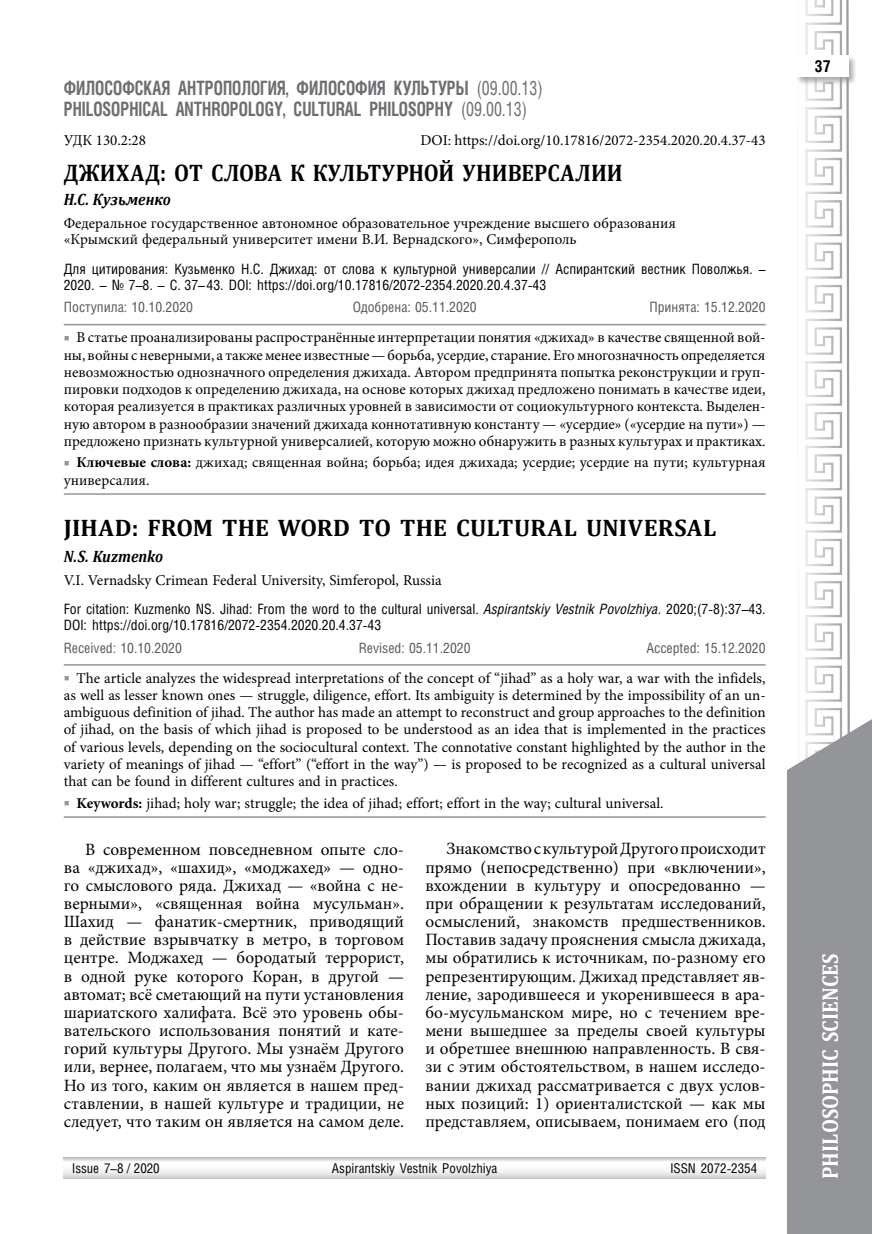
<style>
.page{position:relative;width:872px;height:1234px;background:#fff}
.page>*{position:absolute;margin:0;border:0;box-sizing:border-box;transform-origin:0 0}
.t1{font:700 24px "Cambria";letter-spacing:.005em;color:#000}
.t2{font:700 24px "Cambria";letter-spacing:.005em;color:#000;scale:.9 1}
.t3{font:700 22.5px "Cambria";letter-spacing:.005em;color:#fff;scale:.9 1}
.t4{font:700 19.8px/21px "Helios Cond C";color:#6d6e71;scale:.83 1}
.t5{font:17.25px/18.1px "Minion Pro";color:#000;text-align:justify}
.t6{font:italic 700 16.5px "Cambria";color:#000;scale:.9 1}
.t7{font:700 16.5px "Helios Cond C";color:#000}
.t8{font:15px/17.2px "Minion Pro";color:#000}
.t9{font:14.25px/16.5px "Helios Cond C";color:#000}
.t10{font:14.25px "Helios Cond C";color:#58595b}
.t11{font:13.5px "Helios Cond C";color:#000}
.s1{font-weight:400}
.s2{color:#939598}
.s3{font-weight:700}
.s4{font-style:italic}
</style>
<div class="page">
<svg style="left:805px;top:0;width:45px;height:706px"></svg>
<svg style="left:64px;top:1157px;width:701px;height:21px"></svg>
<div style="left:796px;top:55px;width:61px;height:30px;background:#939598;opacity:.75"></div>
<div style="left:796px;top:55px;width:52px;height:22px;background:#fff"></div>
<svg style="left:787px;top:706px;width:85px;height:527px;background:#9a9c9e"></svg>
<hr style="left:64px;top:324px;width:701px;height:1px;background:#939598">
<hr style="left:64px;top:493px;width:701px;height:1px;background:#939598">
<hr style="left:64px;top:664px;width:701px;height:1px;background:#939598">
<hr style="left:64px;top:816px;width:701px;height:1px;background:#939598">
<h3 class="t4" style="left:64px;top:77px;width:578px">ФИЛОСОФСКАЯ АНТРОПОЛОГИЯ, ФИЛОСОФИЯ КУЛЬТУРЫ <span class="s1">(09.00.13)<br></span>PHILOSOPHICAL ANTHROPOLOGY, CULTURAL PHILOSOPHY <span class="s1">(09.00.13)</span></h3>
<p class="t8" style="left:64px;top:132px;width:84px">УДК 130.2:28</p>
<p class="t8" style="left:420px;top:132px;width:347px">DOI: https://doi.org/10.17816/2072-2354.2020.20.4.37-43</p>
<h1 class="t2" style="left:64px;top:156px;width:622px">ДЖИХАД: ОТ СЛОВА К КУЛЬТУРНОЙ УНИВЕРСАЛИИ</h1>
<p class="t6" style="left:64px;top:187px;width:121px">Н.С. Кузьменко</p>
<p class="t8" style="left:64px;top:215px;width:613px;line-height:16.5px">Федеральное государственное автономное образовательное учреждение высшего образования «Крымский федеральный университет имени В.И. Вернадского», Симферополь</p>
<p class="t9" style="left:64px;top:260px;width:703px">Для цитирования: Кузьменко Н.С. Джихад: от слова к культурной универсалии // Аспирантский вестник Поволжья. –<br>2020. – № 7–8. – С. 37–43. DOI: https://doi.org/10.17816/2072-2354.2020.20.4.37-43</p>
<p class="t10" style="left:64px;top:299px;width:131px">Поступила: 10.10.2020</p>
<p class="t10" style="left:353px;top:299px;width:125px">Одобрена: 05.11.2020</p>
<p class="t10" style="left:649px;top:299px;width:118px">Принята: 15.12.2020</p>
<p class="t8" style="left:64px;top:329px;width:703px;text-align:justify"><span class="s2">■</span> В статье проанализированы распространённые интерпретации понятия «джихад» в качестве священной вой&shy;ны, войны с неверными, а также менее известные — борьба, усердие, старание. Его многозначность определяется невозможностью однозначного определения джихада. Автором предпринята попытка реконструкции и груп&shy;пировки подходов к определению джихада, на основе которых джихад предложено понимать в качестве идеи, которая реализуется в практиках различных уровней в зависимости от социокультурного контекста. Выделен&shy;ную автором в разнообразии значений джихада коннотативную константу — «усердие» («усердие на пути») — предложено признать культурной универсалией, которую можно обнаружить в разных культурах и практиках.</p>
<p class="t8" style="left:64px;top:454px;width:703px"><span class="s2">■</span> <span class="s3">Ключевые слова:</span> джихад; священная война; борьба; идея джихада; усердие; усердие на пути; культурная универсалия.</p>
<h1 class="t1" style="left:64px;top:510px;width:654px">JIHAD: FROM THE WORD TO THE CULTURAL UNIVERSAL</h1>
<p class="t6" style="left:64px;top:544px;width:112px">N.S. Kuzmenko</p>
<p class="t8" style="left:64px;top:571px;width:379px">V.I. Vernadsky Crimean Federal University, Simferopol, Russia</p>
<p class="t9" style="left:64px;top:600px;width:703px">For citation: Kuzmenko NS. Jihad: From the word to the cultural universal. <span class="s4">Aspirantskiy Vestnik Povolzhiya.</span> 2020;(7‑8):37–43.<br>DOI: https://doi.org/10.17816/2072-2354.2020.20.4.37-43</p>
<p class="t10" style="left:64px;top:639px;width:120px">Received: 10.10.2020</p>
<p class="t10" style="left:359px;top:639px;width:113px">Revised: 05.11.2020</p>
<p class="t10" style="left:646px;top:639px;width:121px">Accepted: 15.12.2020</p>
<p class="t8" style="left:64px;top:669px;width:703px;text-align:justify"><span class="s2">■</span> The article analyzes the widespread interpretations of the concept of “jihad” as a holy war, a war with the infidels, as well as lesser known ones — struggle, diligence, effort. Its ambiguity is determined by the impossibility of an un&shy;ambiguous definition of jihad. The author has made an attempt to reconstruct and group approaches to the definition of jihad, on the basis of which jihad is proposed to be understood as an idea that is implemented in the practices of various levels, depending on the sociocultural context. The connotative constant highlighted by the author in the variety of meanings of jihad — “effort” (“effort in the way”) — is proposed to be recognized as a cultural universal that can be found in different cultures and in practices.</p>
<p class="t8" style="left:64px;top:794px;width:601px"><span class="s2">■</span> <span class="s3">Keywords:</span> jihad; holy war; struggle; the idea of jihad; effort; effort in the way; cultural universal.</p>
<p class="t5" style="left:64px;top:839px;width:342px;text-indent:21px">В современном повседневном опыте сло&shy;ва «джихад», «шахид», «моджахед» — одно&shy;го смыслового ряда. Джихад — «война с не&shy;верными», «священная война мусульман».<br>Шахид — фанатик-смертник, приводящий в действие взрывчатку в метро, в торговом центре. Моджахед — бородатый террорист, в одной руке которого Коран, в другой — автомат; всё сметающий на пути установления шариатского халифата. Всё это уровень обы&shy;вательского использования понятий и кате&shy;горий культуры Другого. Мы узнаём Другого или, вернее, полагаем, что мы узнаём Другого.<br>Но из того, каким он является в нашем пред&shy;ставлении, в нашей культуре и традиции, не следует, что таким он является на самом деле.</p>
<p class="t5" style="left:425px;top:839px;width:342px;text-indent:21px">Знакомство с культурой Другого происходит прямо (непосредственно) при «включении», вхождении в культуру и опосредованно — при обращении к результатам исследований, осмыслений, знакомств предшественников.<br>Поставив задачу прояснения смысла джихада, мы обратились к источникам, по-разному его репрезентирующим. Джихад представляет яв&shy;ление, зародившееся и укоренившееся в ара&shy;бо-мусульманском мире, но с течением вре&shy;мени вышедшее за пределы своей культуры и обретшее внешнюю направленность. В свя&shy;зи с этим обстоятельством, в нашем исследо&shy;вании джихад рассматривается с двух услов&shy;ных позиций: 1) ориенталистской — как мы представляем, описываем, понимаем его (под</p>
<p class="t11" style="left:72px;top:1159px;width:89px">Issue 7–8 / 2020</p>
<p class="t11" style="left:332px;top:1159px;width:167px">Aspirantskiy Vestnik Povolzhiya</p>
<p class="t11" style="left:670px;top:1159px;width:88px">ISSN 2072-2354</p>
<p class="t7" style="left:814px;top:56px;width:18px">37</p>
<h2 class="t3" style="left:814px;top:1178px;width:252px;rotate:-90deg">PHILOSOPHIC SCIENCES</h2>
</div>
